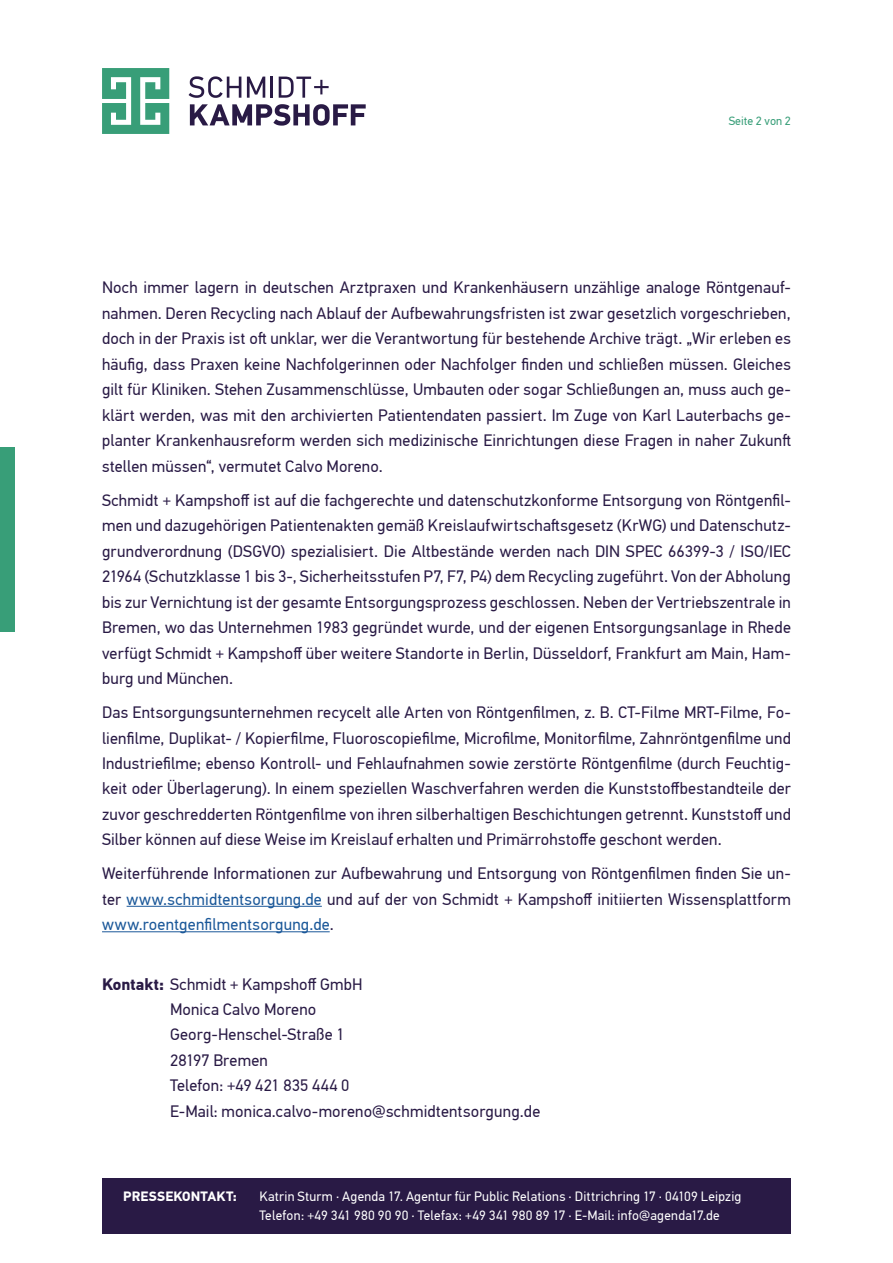
<style>
.page{position:relative;width:893px;height:1263px;background:#fff}
.page>*{position:absolute;margin:0;border:0;box-sizing:border-box;transform-origin:0 0}
.t1{font:16.5px/25.5px "PF Din Text Pro";letter-spacing:.01em;color:#291a45;text-align:justify}
.t2{font:13.5px/19.6px "PF Din Text Pro";letter-spacing:.02em;color:#fff}
.t3{font:700 13.5px "PF Din Text Pro";letter-spacing:.015em;color:#fff}
.t4{font:12px "PF Din Text Pro";color:#389e78}
.s1{color:#1b5899}
.s2{font-weight:700}
</style>
<div class="page">
<div style="left:0;top:446px;width:15px;height:185px;background:#389e78"></div>
<div style="left:102px;top:1178px;width:145px;height:55px;background:#291a45"></div>
<div style="left:259px;top:1178px;width:532px;height:55px;background:#291a45"></div>
<svg style="left:189px;top:76px;width:52px;height:22px"></svg>
<svg style="left:247px;top:77px;width:18px;height:21px"></svg>
<hr style="left:271px;top:77px;width:2px;height:21px;background:#291a45">
<svg style="left:190px;top:104px;width:176px;height:22px"></svg>
<svg style="left:279px;top:77px;width:50px;height:21px"></svg>
<svg style="left:102px;top:68px;width:67px;height:66px"></svg>
<hr style="left:127px;top:906px;width:195px;height:1px;background:#1b5899">
<hr style="left:102px;top:931px;width:228px;height:1px;background:#1b5899">
<p class="t4" style="left:729px;top:113px;width:64px">Seite 2 von 2</p>
<p class="t1" style="left:102px;top:275px;width:690px">Noch immer lagern in deutschen Arztpraxen und Krankenhäusern unzählige analoge Röntgenauf&shy;nahmen. Deren Recycling nach Ablauf der Aufbewahrungsfristen ist zwar gesetzlich vorgeschrieben, doch in der Praxis ist oft unklar, wer die Verantwortung für bestehende Archive trägt. „Wir erleben es häufig, dass Praxen keine Nachfolgerinnen oder Nachfolger finden und schließen müssen. Gleiches gilt für Kliniken. Stehen Zusammenschlüsse, Umbauten oder sogar Schließungen an, muss auch ge&shy;klärt werden, was mit den archivierten Patientendaten passiert. Im Zuge von Karl Lauterbachs ge&shy;planter Krankenhausreform werden sich medizinische Einrichtungen diese Fragen in naher Zukunft stellen müssen“, vermutet Calvo Moreno.</p>
<p class="t1" style="left:102px;top:487px;width:690px">Schmidt + Kampshoff ist auf die fachgerechte und datenschutzkonforme Entsorgung von Röntgenfil&shy;men und dazugehörigen Patientenakten gemäß Kreislaufwirtschaftsgesetz (KrWG) und Datenschutz&shy;grundverordnung (DSGVO) spezialisiert. Die Altbestände werden nach DIN SPEC 66399-3 / ISO/IEC 21964 (Schutzklasse 1 bis 3-, Sicherheitsstufen P7, F7, P4) dem Recycling zugeführt. Von der Abholung bis zur Vernichtung ist der gesamte Entsorgungsprozess geschlossen. Neben der Vertriebszentrale in Bremen, wo das Unternehmen 1983 gegründet wurde, und der eigenen Entsorgungsanlage in Rhede verfügt Schmidt + Kampshoff über weitere Standorte in Berlin, Düsseldorf, Frankfurt am Main, Ham&shy;burg und München.</p>
<p class="t1" style="left:102px;top:700px;width:690px">Das Entsorgungsunternehmen recycelt alle Arten von Röntgenfilmen, z. B. CT-Filme MRT-Filme, Fo&shy;lienfilme, Duplikat- / Kopierfilme, Fluoroscopiefilme, Microfilme, Monitorfilme, Zahnröntgenfilme und Industriefilme; ebenso Kontroll- und Fehlaufnahmen sowie zerstörte Röntgenfilme (durch Feuchtig&shy;keit oder Überlagerung). In einem speziellen Waschverfahren werden die Kunststoffbestandteile der zuvor geschredderten Röntgenfilme von ihren silberhaltigen Beschichtungen getrennt. Kunststoff und Silber können auf diese Weise im Kreislauf erhalten und Primärrohstoffe geschont werden.</p>
<p class="t1" style="left:102px;top:861px;width:690px">Weiterführende Informationen zur Aufbewahrung und Entsorgung von Röntgenfilmen finden Sie un&shy;ter <span class="s1">www.schmidtentsorgung.de</span> und auf der von Schmidt + Kampshoff initiierten Wissensplattform <span class="s1">www.roentgenfilmentsorgung.de</span>.</p>
<p class="t1" style="left:170px;top:971px;width:372px;text-align:left;text-indent:-68px"><span class="s2">Kontakt:</span> Schmidt + Kampshoff GmbH<br>Monica Calvo Moreno<br>Georg-Henschel-Straße 1<br>28197 Bremen<br>Telefon: +49 421 835 444 0<br>E-Mail: monica.calvo-moreno@schmidtentsorgung.de</p>
<p class="t3" style="left:123px;top:1188px;width:115px">PRESSEKONTAKT:</p>
<p class="t2" style="left:259px;top:1186px;width:484px">Katrin Sturm · Agenda 17. Agentur für Public Relations · Dittrichring 17 · 04109 Leipzig<br>Telefon: +49 341 980 90 90 · Telefax: +49 341 980 89 17 · E-Mail: info@agenda17.de</p>
</div>
